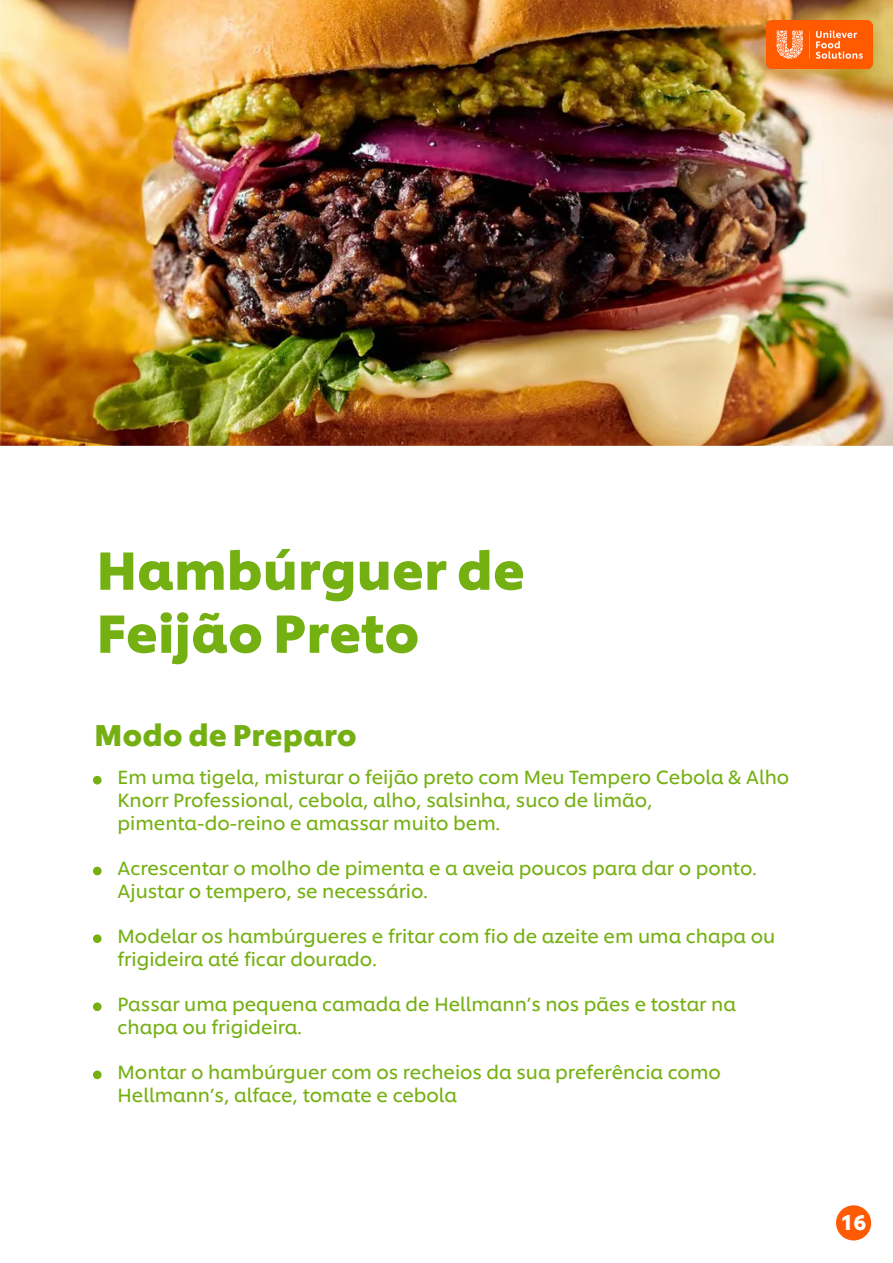
<style>
.page{position:relative;width:893px;height:1263px;background:#fff}
.page>*{position:absolute;margin:0;border:0;box-sizing:border-box;transform-origin:0 0}
.t1{font:700 52.5px/63px "Unilever Shilling";color:#75b013}
.t2{font:700 29.7px "Unilever Shilling";color:#75b013}
.t3{font:700 21px "Unilever Shilling";color:#fff}
.t4{font:18.9px/22.6px "Unilever Shilling";color:#75b013}
</style>
<div class="page">
<img style="left:0;top:0;width:893px;height:445px">
<div style="left:93px;top:776px;width:9px;height:8px;background:#75b013;border-radius:50%"></div>
<div style="left:93px;top:867px;width:9px;height:8px;background:#75b013;border-radius:50%"></div>
<div style="left:93px;top:934px;width:9px;height:9px;background:#75b013;border-radius:50%"></div>
<div style="left:93px;top:1002px;width:9px;height:9px;background:#75b013;border-radius:50%"></div>
<div style="left:93px;top:1070px;width:9px;height:9px;background:#75b013;border-radius:50%"></div>
<div style="left:836px;top:1205px;width:35px;height:35px;background:#ff5a04;border-radius:50%"></div>
<img style="left:766px;top:21px;width:106px;height:47px">
<h1 class="t1" style="left:97px;top:534px;width:430px">Hambúrguer de<br>Feijão Preto</h1>
<h2 class="t2" style="left:95px;top:711px;width:264px">Modo de Preparo</h2>
<p class="t4" style="left:118px;top:765px;width:673px">Em uma tigela, misturar o feijão preto com Meu Tempero Cebola &amp; Alho<br>Knorr Professional, cebola, alho, salsinha, suco de limão, pimenta-do-reino e amassar muito bem.</p>
<p class="t4" style="left:118px;top:855px;width:640px">Acrescentar o molho de pimenta e a aveia poucos para dar o ponto.<br>Ajustar o tempero, se necessário.</p>
<p class="t4" style="left:118px;top:923px;width:659px">Modelar os hambúrgueres e fritar com fio de azeite em uma chapa ou frigideira até ficar dourado.</p>
<p class="t4" style="left:118px;top:991px;width:620px">Passar uma pequena camada de Hellmann’s nos pães e tostar na chapa ou frigideira.</p>
<p class="t4" style="left:118px;top:1059px;width:605px">Montar o hambúrguer com os recheios da sua preferência como<br>Hellmann’s, alface, tomate e cebola</p>
<p class="t3" style="left:841px;top:1206px;width:27px">16</p>
</div>
